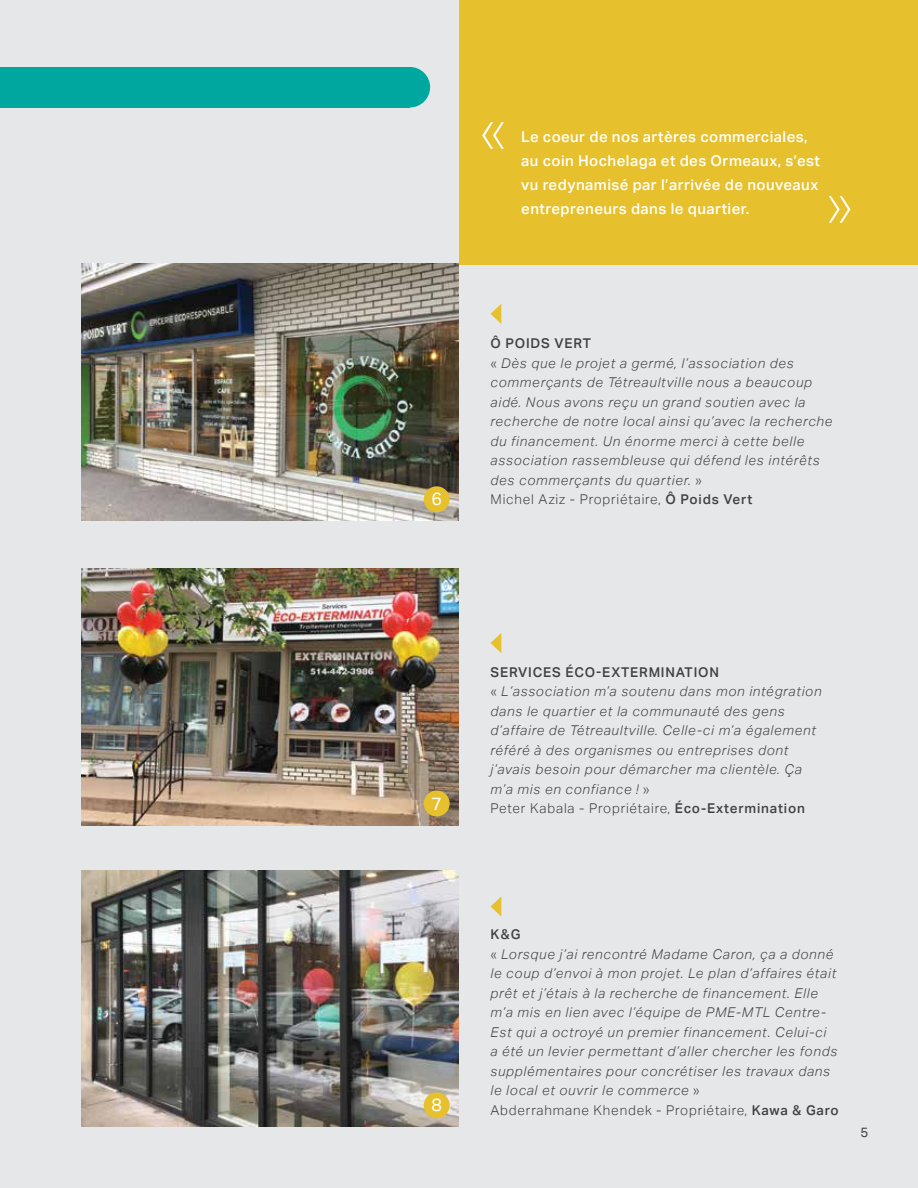
<style>
.page{position:relative;width:918px;height:1188px;background:#fff}
.page>*{position:absolute;margin:0;border:0;box-sizing:border-box;transform-origin:0 0}
.t1{font:100 60px "Aktiv Grotesk";color:#fff}
.t2{font:17.85px "Aktiv Grotesk";color:#fff}
.t3{font:500 15px/24px "Aktiv Grotesk";letter-spacing:.03em;color:#fff}
.t4{font:italic 300 13.5px/19.5px "Aktiv Grotesk";letter-spacing:.06em;color:#414042}
.t5{font:13.5px "Aktiv Grotesk";color:#414042}
.s1{font-weight:500;font-style:normal}
.s2{font-style:normal}
</style>
<div class="page">
<img style="left:0;top:0;width:918px;height:1188px">
<svg style="left:829px;top:196px;width:22px;height:27px"></svg>
<h1 class="t1" style="left:480px;top:96px;width:28px">«</h1>
<p class="t3" style="left:521px;top:125px;width:300px">Le coeur de nos artères commerciales, au coin Hochelaga et des Ormeaux, s’est vu redynamisé par l’arrivée de nouveaux entrepreneurs dans le quartier.</p>
<h2 class="t2" style="left:431px;top:489px;width:12px">6</h2>
<p class="t4" style="left:491px;top:334px;width:343px"><span class="s1">Ô POIDS VERT<br></span><span class="s2">«</span> Dès que le projet a germé, l’association des commerçants de Tétreaultville nous a beaucoup aidé. Nous avons reçu un grand soutien avec la recherche de notre local ainsi qu’avec la recherche du financement. Un énorme merci à cette belle association rassembleuse qui défend les intérêts des commerçants du quartier. <span class="s2">»<br>Michel Aziz - Propriétaire,</span> <span class="s1">Ô Poids Vert</span></p>
<h2 class="t2" style="left:431px;top:793px;width:12px">7</h2>
<h2 class="t2" style="left:431px;top:1095px;width:12px">8</h2>
<p class="t4" style="left:491px;top:663px;width:333px"><span class="s1">SERVICES ÉCO-EXTERMINATION<br></span><span class="s2">«</span> L’association m’a soutenu dans mon intégration dans le quartier et la communauté des gens d’affaire de Tétreaultville. Celle-ci m’a également référé à des organismes ou entreprises dont j’avais besoin pour démarcher ma clientèle. Ça m’a mis en confiance ! <span class="s2">»<br>Peter Kabala - Propriétaire,</span> <span class="s1">Éco-Extermination</span></p>
<p class="t4" style="left:491px;top:925px;width:350px"><span class="s1">K&amp;G<br></span><span class="s2">«</span> Lorsque j’ai rencontré Madame Caron, ça a donné le coup d’envoi à mon projet. Le plan d’affaires était prêt et j’étais à la recherche de financement. Elle m’a mis en lien avec l’équipe de PME-MTL Centre-Est qui a octroyé un premier financement. Celui-ci<br>a été un levier permettant d’aller chercher les fonds supplémentaires pour concrétiser les travaux dans le local et ouvrir le commerce <span class="s2">»<br>Abderrahmane Khendek - Propriétaire,</span> <span class="s1">Kawa &amp; Garo</span></p>
<p class="t5" style="left:861px;top:1125px;width:9px">5</p>
</div>
